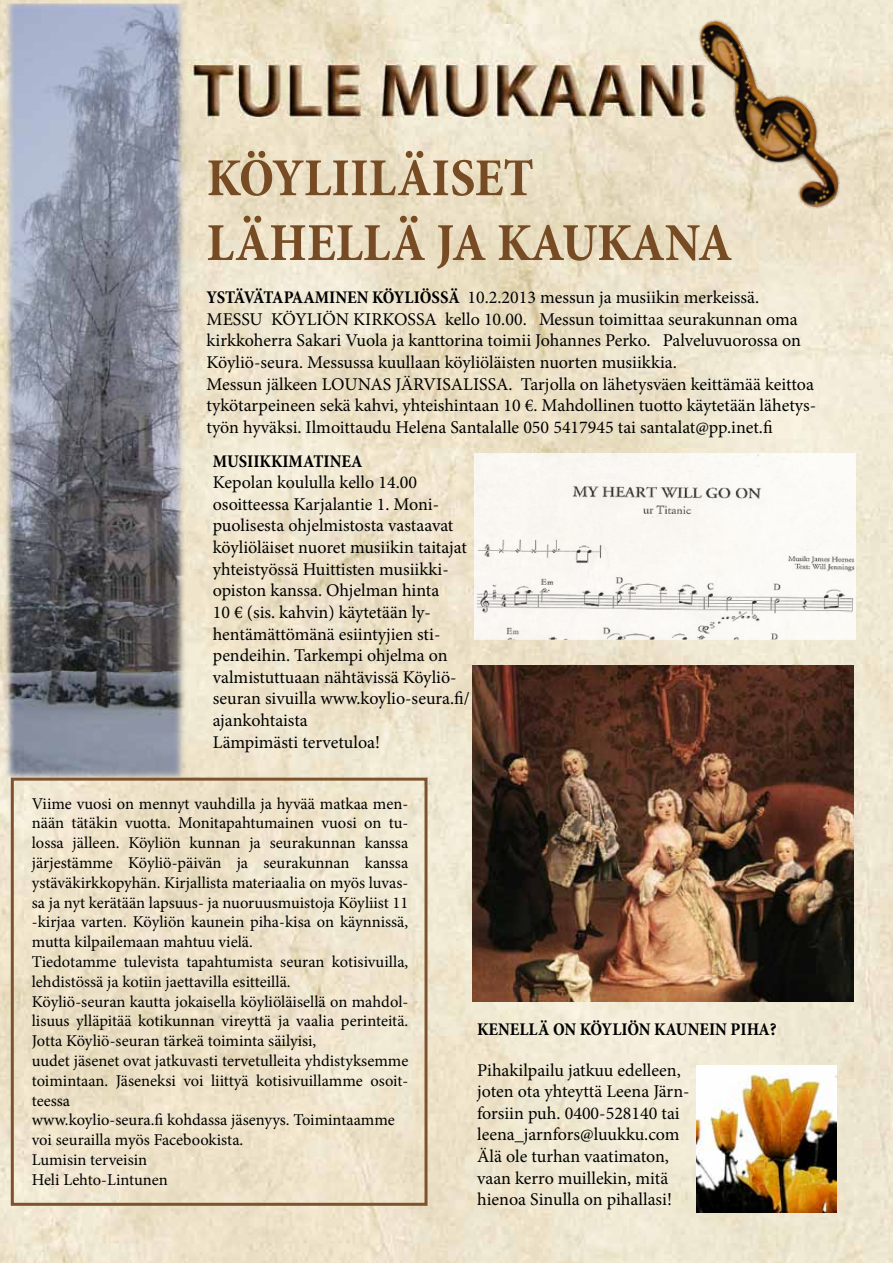
<style>
.page{position:relative;width:893px;height:1263px;background:#fff}
.page>*{position:absolute;margin:0;border:0;box-sizing:border-box;transform-origin:0 0}
.t1{font:700 condensed 54px/64.8px "Minion Pro";color:#774b23}
.t2{font:18px/21.6px "Minion Pro";color:#000}
.t3{font:700 condensed 18px "Minion Pro";color:#000}
.t4{font:16.5px/19.8px "Minion Pro";color:#000}
.s1{font-weight:700;font-stretch:condensed}
</style>
<div class="page">
<img style="left:0;top:0;width:893px;height:1263px">
<div style="left:11px;top:778px;width:417px;height:428px;border:3px solid #7d532d"></div>
<img style="left:697px;top:1065px;width:140px;height:147px">
<img style="left:0;top:0;width:189px;height:778px">
<img style="left:648px;top:0;width:245px;height:241px">
<img style="left:472px;top:666px;width:382px;height:335px">
<img style="left:474px;top:454px;width:381px;height:186px">
<h1 class="t1" style="left:207px;top:145px;width:527px">KÖYLIILÄISET<br>LÄHELLÄ JA KAUKANA</h1>
<p class="t2" style="left:207px;top:287px;width:611px"><span class="s1">YSTÄVÄTAPAAMINEN KÖYLIÖSSÄ</span> 10.2.2013 messun ja musiikin merkeissä.<br>MESSU KÖYLIÖN KIRKOSSA kello 10.00. Messun toimittaa seurakunnan oma kirkkoherra Sakari Vuola ja kanttorina toimii Johannes Perko. Palveluvuorossa on Köyliö-seura. Messussa kuullaan köyliöläisten nuorten musiikkia.<br>Messun jälkeen LOUNAS JÄRVISALISSA. Tarjolla on lähetysväen keittämää keittoa tykötarpeineen sekä kahvi, yhteishintaan 10 €. Mahdollinen tuotto käytetään lähetys&shy;työn hyväksi. Ilmoittaudu Helena Santalalle 050 5417945 tai santalat@pp.inet.fi</p>
<p class="t3" style="left:213px;top:448px;width:151px">MUSIIKKIMATINEA</p>
<p class="t2" style="left:213px;top:472px;width:259px">Kepolan koululla kello 14.00 osoitteessa Karjalantie 1. Moni&shy;puolisesta ohjelmistosta vastaavat köyliöläiset nuoret musiikin taitajat yhteistyössä Huittisten musiikki&shy;opiston kanssa. Ohjelman hinta<br>10 € (sis. kahvin) käytetään ly&shy;hentämättömänä esiintyjien sti&shy;pendeihin. Tarkempi ohjelma on valmistuttuaan nähtävissä Köyliö&shy;seuran sivuilla www.koylio-seura.fi/ ajankohtaista<br>Lämpimästi tervetuloa!</p>
<p class="t4" style="left:32px;top:793px;width:378px">Viime vuosi on mennyt vauhdilla ja hyvää matkaa men&shy;nään tätäkin vuotta. Monitapahtumainen vuosi on tu&shy;lossa jälleen. Köyliön kunnan ja seurakunnan kanssa järjestämme Köyliö-päivän ja seurakunnan kanssa ystäväkirkkopyhän. Kirjallista materiaalia on myös luvas&shy;sa ja nyt kerätään lapsuus- ja nuoruusmuistoja Köyliist 11 -kirjaa varten. Köyliön kaunein piha-kisa on käynnissä, mutta kilpailemaan mahtuu vielä.<br>Tiedotamme tulevista tapahtumista seuran kotisivuilla, lehdistössä ja kotiin jaettavilla esitteillä.<br>Köyliö-seuran kautta jokaisella köyliöläisellä on mahdol&shy;lisuus ylläpitää kotikunnan vireyttä ja vaalia perinteitä.<br>Jotta Köyliö-seuran tärkeä toiminta säilyisi,<br>uudet jäsenet ovat jatkuvasti tervetulleita yhdistyksemme toimintaan. Jäseneksi voi liittyä kotisivuillamme osoit&shy;teessa<br>www.koylio-seura.fi kohdassa jäsenyys. Toimintaamme voi seurailla myös Facebookista.<br>Lumisin terveisin<br>Heli Lehto-Lintunen</p>
<p class="t3" style="left:477px;top:1017px;width:301px">KENELLÄ ON KÖYLIÖN KAUNEIN PIHA?</p>
<p class="t2" style="left:477px;top:1059px;width:214px">Pihakilpailu jatkuu edelleen, joten ota yhteyttä Leena Järn&shy;forsiin puh. 0400-528140 tai leena_jarnfors@luukku.com<br>Älä ole turhan vaatimaton, vaan kerro muillekin, mitä hienoa Sinulla on pihallasi!</p>
</div>
